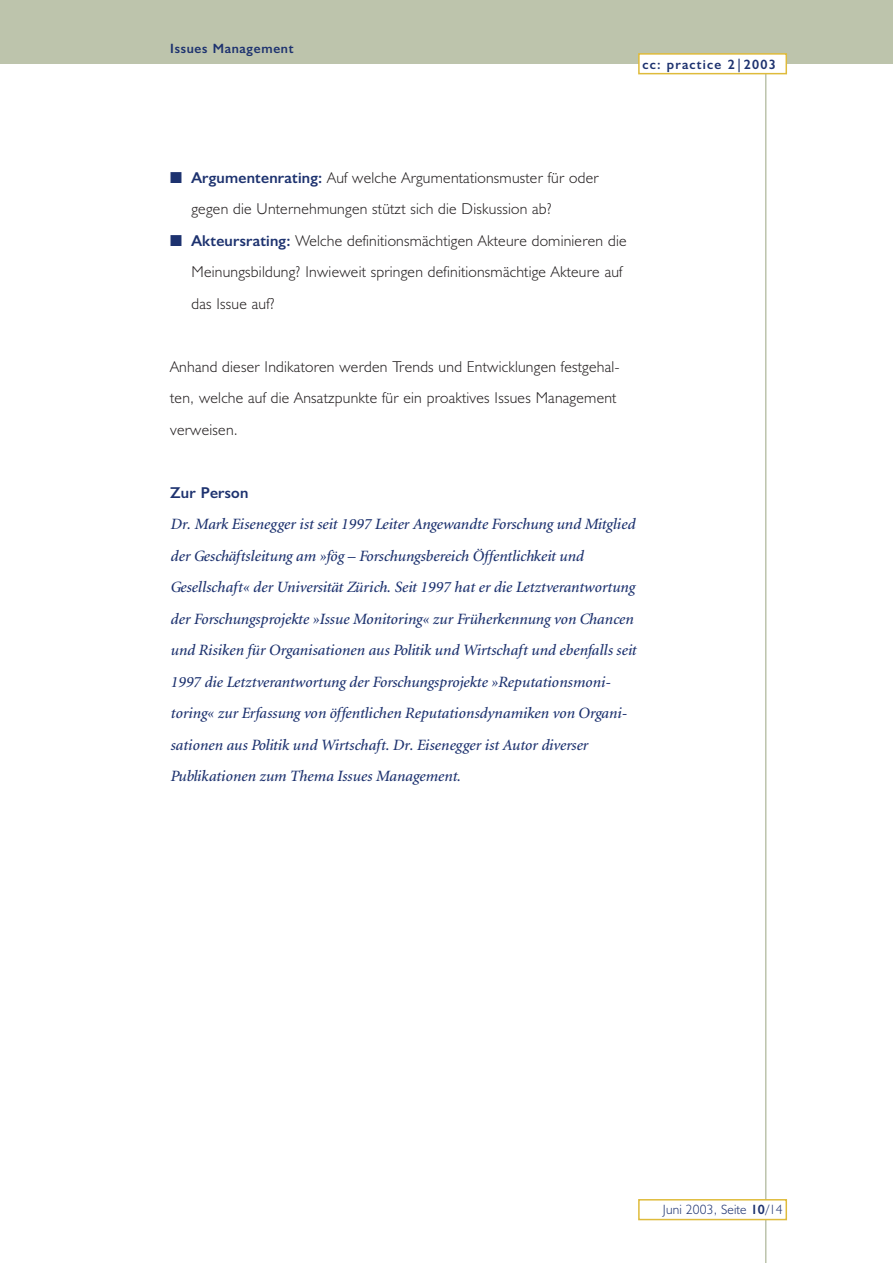
<style>
.page{position:relative;width:893px;height:1263px;background:#fff}
.page>*{position:absolute;margin:0;border:0;box-sizing:border-box;transform-origin:0 0}
.t1{font:italic 15.75px/31.5px "Minion";color:#1d326f}
.t2{font:300 15.75px/31.5px "Humanist 521 BT";letter-spacing:.015em;color:#231f20}
.t3{font:500 15.75px "Human 521 neu";letter-spacing:.015em;color:#1d326f}
.t4{font:300 13.5px "Humanist 521 BT";letter-spacing:.01em;color:#1d326f}
.t5{font:500 13.5px "Human 521 neu";letter-spacing:.09em;color:#1d326f}
.t6{font:500 13.5px "Human 521 neu";letter-spacing:.05em;color:#1d326f}
.s1{color:#1d326f}
.s2{font-family:"Human 521 neu";font-weight:500;color:#1d326f}
.s3{font-family:"Human 521 neu";font-weight:500}
</style>
<div class="page">
<hr style="left:765px;top:14px;width:1px;height:1249px;background:#bdc4ac">
<div style="left:0;top:0;width:892px;height:64px;background:#bdc4ac"></div>
<div style="left:639px;top:54px;width:147px;height:20px;background:#fff"></div>
<div style="left:638px;top:53px;width:149px;height:21px;border:2px solid #dfbb3b"></div>
<div style="left:639px;top:1200px;width:147px;height:20px;background:#fff"></div>
<div style="left:638px;top:1199px;width:149px;height:21px;border:2px solid #dfbb3b"></div>
<p class="t6" style="left:170px;top:44px;width:125px">Issues Management</p>
<p class="t5" style="left:642px;top:59px;width:135px">cc: practice 2|2003</p>
<p class="t2" style="left:191px;top:163px;width:409px;text-indent:-21px"><span class="s1">■</span> <span class="s2">Argumentenrating:</span> Auf welche Argumentationsmuster für oder gegen die Unternehmungen stützt sich die Diskussion ab?</p>
<p class="t2" style="left:191px;top:226px;width:436px;text-indent:-21px"><span class="s1">■</span> <span class="s2">Akteursrating:</span> Welche definitionsmächtigen Akteure dominieren die<br>Meinungsbildung? Inwieweit springen definitionsmächtige Akteure auf das Issue auf?</p>
<p class="t2" style="left:170px;top:352px;width:451px">Anhand dieser Indikatoren werden Trends und Entwicklungen festgehal&shy;ten, welche auf die Ansatzpunkte für ein proaktives Issues Management verweisen.</p>
<p class="t3" style="left:170px;top:487px;width:80px">Zur Person</p>
<p class="t1" style="left:170px;top:510px;width:467px">Dr. Mark Eisenegger ist seit 1997 Leiter Angewandte Forschung und Mitglied der Geschäftsleitung am »fög – Forschungsbereich Öffentlichkeit und Gesellschaft« der Universität Zürich. Seit 1997 hat er die Letztverantwortung der Forschungsprojekte »Issue Monitoring« zur Früherkennung von Chancen und Risiken für Organisationen aus Politik und Wirtschaft und ebenfalls seit 1997 die Letztverantwortung der Forschungsprojekte »Reputationsmoni&shy;toring« zur Erfassung von öffentlichen Reputationsdynamiken von Organi&shy;sationen aus Politik und Wirtschaft. Dr. Eisenegger ist Autor diverser Publikationen zum Thema Issues Management.</p>
<p class="t4" style="left:663px;top:1205px;width:121px">Juni 2003, Seite <span class="s3">10</span>/14</p>
</div>
